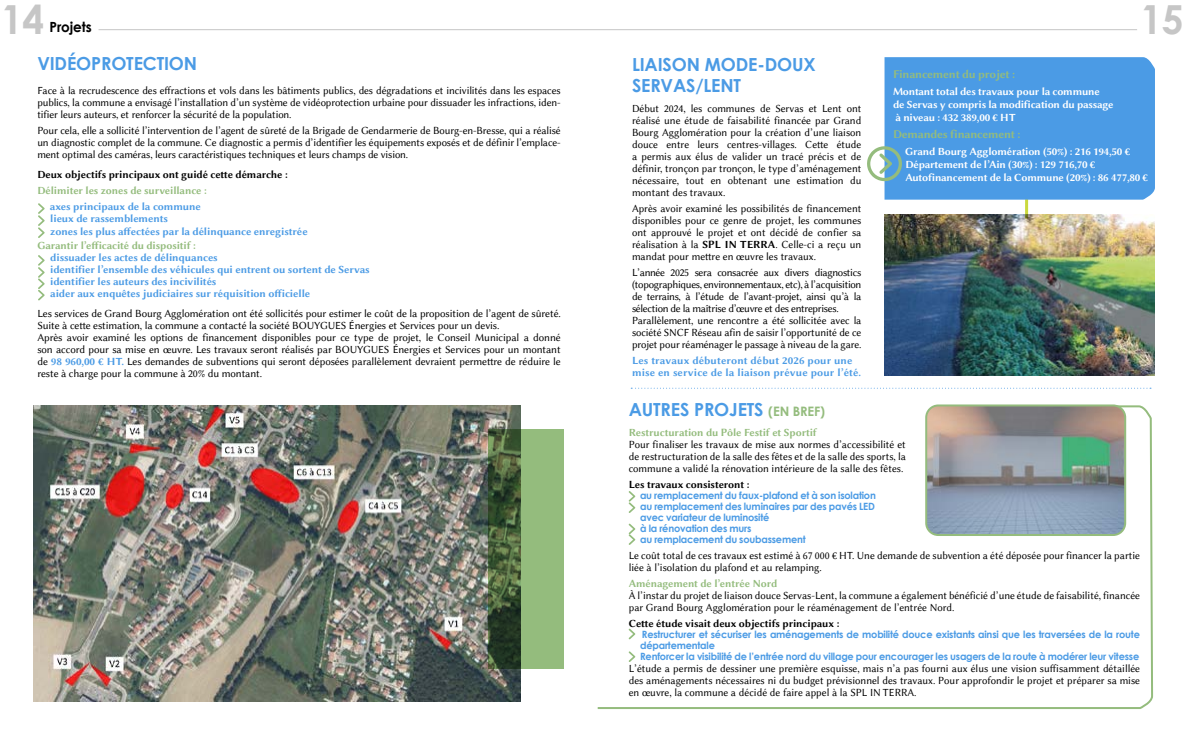
<style>
.page{position:relative;width:1191px;height:738px;background:#fff}
.page>*{position:absolute;margin:0;border:0;box-sizing:border-box;transform-origin:0 0}
.t1{font:700 40px "Century Gothic";color:#c6c6c6}
.t2{font:700 18px/21px "Century Gothic";letter-spacing:-.01em;color:#4b9be5}
.t3{font:700 14px "Century Gothic";letter-spacing:-.01em;color:#000}
.t4{font:12px "Linux Biolinum GB";letter-spacing:-.02em;color:#94bc7d}
.t5{font:11px/12px "Linux Biolinum G";letter-spacing:-.01em;color:#000;text-align:justify}
.t6{font:11px/12px "Linux Biolinum G";letter-spacing:-.03em;color:#000}
.t7{font:11px/12px "Linux Biolinum GB";letter-spacing:-.01em;color:#4b9be5}
.t8{font:11px/13px "Linux Biolinum GB";letter-spacing:-.02em;color:#fff}
.t9{font:11px "Linux Biolinum GB";letter-spacing:-.01em;color:#94bc7d}
.t10{font:11px "Linux Biolinum GB";letter-spacing:-.01em;color:#000}
.t11{font:11px/12px "Linux Biolinum GB";letter-spacing:.01em;color:#4b9be5}
.t12{font:700 10px/11px "Century Gothic";letter-spacing:-.02em;color:#4b9be5}
.s1{font-family:"Linux Biolinum GB";color:#4b9be5}
.s2{font-family:"Linux Biolinum GB"}
.s3{font-size:13px;color:#94bc7d}
</style>
<div class="page">
<img style="left:33px;top:405px;width:488px;height:296px">
<svg style="left:488px;top:429px;width:75px;height:239px;background:#6e8e5d"></svg>
<svg style="left:38px;top:203px;width:7px;height:35px"></svg>
<svg style="left:38px;top:255px;width:7px;height:45px"></svg>
<hr style="left:99px;top:29px;width:1038px;height:1px;background:#c6c6c6">
<svg style="left:597px;top:405px;width:556px;height:304px"></svg>
<svg style="left:628px;top:490px;width:7px;height:22px"></svg>
<svg style="left:628px;top:523px;width:7px;height:21px"></svg>
<svg style="left:628px;top:628px;width:7px;height:10px"></svg>
<svg style="left:628px;top:651px;width:7px;height:10px"></svg>
<img style="left:926px;top:405px;width:199px;height:129px">
<div style="left:925px;top:404px;width:201px;height:131px;border:2px solid #94bc7d;border-radius:12px"></div>
<hr style="left:1025px;top:199px;width:3px;height:19px;background:#cad93e">
<div style="left:884px;top:57px;width:271px;height:142px;background:#4b9be5"></div>
<img style="left:884px;top:214px;width:271px;height:161px">
<svg style="left:867px;top:146px;width:35px;height:35px"></svg>
<svg style="left:631px;top:387px;width:520px;height:1px"></svg>
<h1 class="t1" style="left:1px;top:-11px;width:45px">14</h1>
<p class="t3" style="left:50px;top:16px;width:44px">Projets</p>
<h2 class="t2" style="left:37px;top:52px;width:161px">VIDÉOPROTECTION</h2>
<p class="t5" style="left:37px;top:85px;width:525px">Face à la recrudescence des effractions et vols dans les bâtiments publics, des dégradations et incivilités dans les espaces publics, la commune a envisagé l’installation d’un système de vidéoprotection urbaine pour dissuader les infractions, iden&shy;tifier leurs auteurs, et renforcer la sécurité de la population.</p>
<p class="t5" style="left:37px;top:125px;width:525px">Pour cela, elle a sollicité l’intervention de l’agent de sûreté de la Brigade de Gendarmerie de Bourg-en-Bresse, qui a réalisé un diagnostic complet de la commune. Ce diagnostic a permis d’identifier les équipements exposés et de définir l’emplace&shy;ment optimal des caméras, leurs caractéristiques techniques et leurs champs de vision.</p>
<p class="t10" style="left:37px;top:167px;width:252px">Deux objectifs principaux ont guidé cette démarche :</p>
<p class="t9" style="left:37px;top:183px;width:171px">Délimiter les zones de surveillance :</p>
<p class="t7" style="left:50px;top:200px;width:259px">axes principaux de la commune<br>lieux de rassemblements<br>zones les plus affectées par la délinquance enregistrée</p>
<p class="t9" style="left:37px;top:237px;width:160px">Garantir l’efficacité du dispositif :</p>
<p class="t7" style="left:50px;top:250px;width:321px">dissuader les actes de délinquances<br>identifier l’ensemble des véhicules qui entrent ou sortent de Servas identifier les auteurs des incivilités<br>aider aux enquêtes judiciaires sur réquisition officielle</p>
<p class="t5" style="left:37px;top:307px;width:525px;text-align:left">Les services de Grand Bourg Agglomération ont été sollicités pour estimer le coût de la proposition de l’agent de sûreté.<br>Suite à cette estimation, la commune a contacté la société BOUYGUES Énergies et Services pour un devis.<br>Après avoir examiné les options de financement disponibles pour ce type de projet, le Conseil Municipal a donné son accord pour sa mise en œuvre. Les travaux seront réalisés par BOUYGUES Énergies et Services pour un montant de <span class="s1">98 960,00 € HT.</span> Les demandes de subventions qui seront déposées parallèlement devraient permettre de réduire le reste à charge pour la commune à 20% du montant.</p>
<h2 class="t2" style="left:632px;top:53px;width:185px">LIAISON MODE-DOUX<br>SERVAS/LENT</h2>
<p class="t5" style="left:632px;top:102px;width:231px">Début 2024, les communes de Servas et Lent ont réalisé une étude de faisabilité financée par Grand Bourg Agglomération pour la création d’une liaison douce entre leurs centres-villages. Cette étude a permis aux élus de valider un tracé précis et de définir, tronçon par tronçon, le type d’aménagement nécessaire, tout en obtenant une estimation du montant des travaux.</p>
<p class="t5" style="left:632px;top:202px;width:231px">Après avoir examiné les possibilités de financement disponibles pour ce genre de projet, les communes ont approuvé le projet et ont décidé de confier sa réalisation à la <span class="s2">SPL IN TERRA</span>. Celle-ci a reçu un mandat pour mettre en œuvre les travaux.</p>
<p class="t6" style="left:632px;top:266px;width:231px">L’année 2025 sera consacrée aux divers diagnostics (topographiques, environnementaux, etc), à l’acquisition de terrains, à l’étude de l’avant-projet, ainsi qu’à la sélection de la maîtrise d’œuvre et des entreprises.<br>Parallèlement, une rencontre a été sollicitée avec la société SNCF Réseau afin de saisir l’opportunité de ce projet pour réaménager le passage à niveau de la gare.</p>
<p class="t11" style="left:632px;top:353px;width:231px">Les travaux débuteront début 2026 pour une mise en service de la liaison prévue pour l’été.</p>
<h1 class="t1" style="left:1140px;top:-11px;width:45px">15</h1>
<p class="t4" style="left:893px;top:65px;width:124px">Financement du projet :</p>
<p class="t8" style="left:893px;top:84px;width:222px">Montant total des travaux pour la commune de Servas y compris la modification du passage à niveau : 432 389,00 € HT</p>
<p class="t4" style="left:893px;top:125px;width:129px">Demandes financement :</p>
<p class="t8" style="left:905px;top:144px;width:244px">Grand Bourg Agglomération (50%) : 216 194,50 €<br>Département de l’Ain (30%) : 129 716,70 €<br>Autofinancement de la Commune (20%) : 86 477,80 €</p>
<h2 class="t2" style="left:629px;top:397px;width:198px">AUTRES PROJETS <span class="s3">(EN BREF)</span></h2>
<p class="t9" style="left:629px;top:424px;width:190px">Restructuration du Pôle Festif et Sportif</p>
<p class="t5" style="left:629px;top:438px;width:279px">Pour finaliser les travaux de mise aux normes d’accessibilité et de restructuration de la salle des fêtes et de la salle des sports, la commune a validé la rénovation intérieure de la salle des fêtes.</p>
<p class="t10" style="left:629px;top:476px;width:122px">Les travaux consisteront :</p>
<p class="t12" style="left:640px;top:489px;width:237px">au remplacement du faux-plafond et à son isolation au remplacement des luminaires par des pavés LED avec variateur de luminosité<br>à la rénovation des murs<br>au remplacement du soubassement</p>
<p class="t5" style="left:629px;top:549px;width:513px">Le coût total de ces travaux est estimé à 67 000 € HT. Une demande de subvention a été déposée pour financer la partie liée à l’isolation du plafond et au relamping.</p>
<p class="t9" style="left:629px;top:575px;width:150px">Aménagement de l’entrée Nord</p>
<p class="t5" style="left:629px;top:589px;width:513px">À l’instar du projet de liaison douce Servas-Lent, la commune a également bénéficié d’une étude de faisabilité, financée par Grand Bourg Agglomération pour le réaménagement de l’entrée Nord.</p>
<p class="t10" style="left:629px;top:615px;width:212px">Cette étude visait deux objectifs principaux :</p>
<p class="t12" style="left:640px;top:628px;width:501px">Restructurer et sécuriser les aménagements de mobilité douce existants ainsi que les traversées de la route départementale<br>Renforcer la visibilité de l’entrée nord du village pour encourager les usagers de la route à modérer leur vitesse</p>
<p class="t5" style="left:629px;top:662px;width:513px">L’étude a permis de dessiner une première esquisse, mais n’a pas fourni aux élus une vision suffisamment détaillée des aménagements nécessaires ni du budget prévisionnel des travaux. Pour approfondir le projet et préparer sa mise en œuvre, la commune a décidé de faire appel à la SPL IN TERRA.</p>
</div>
